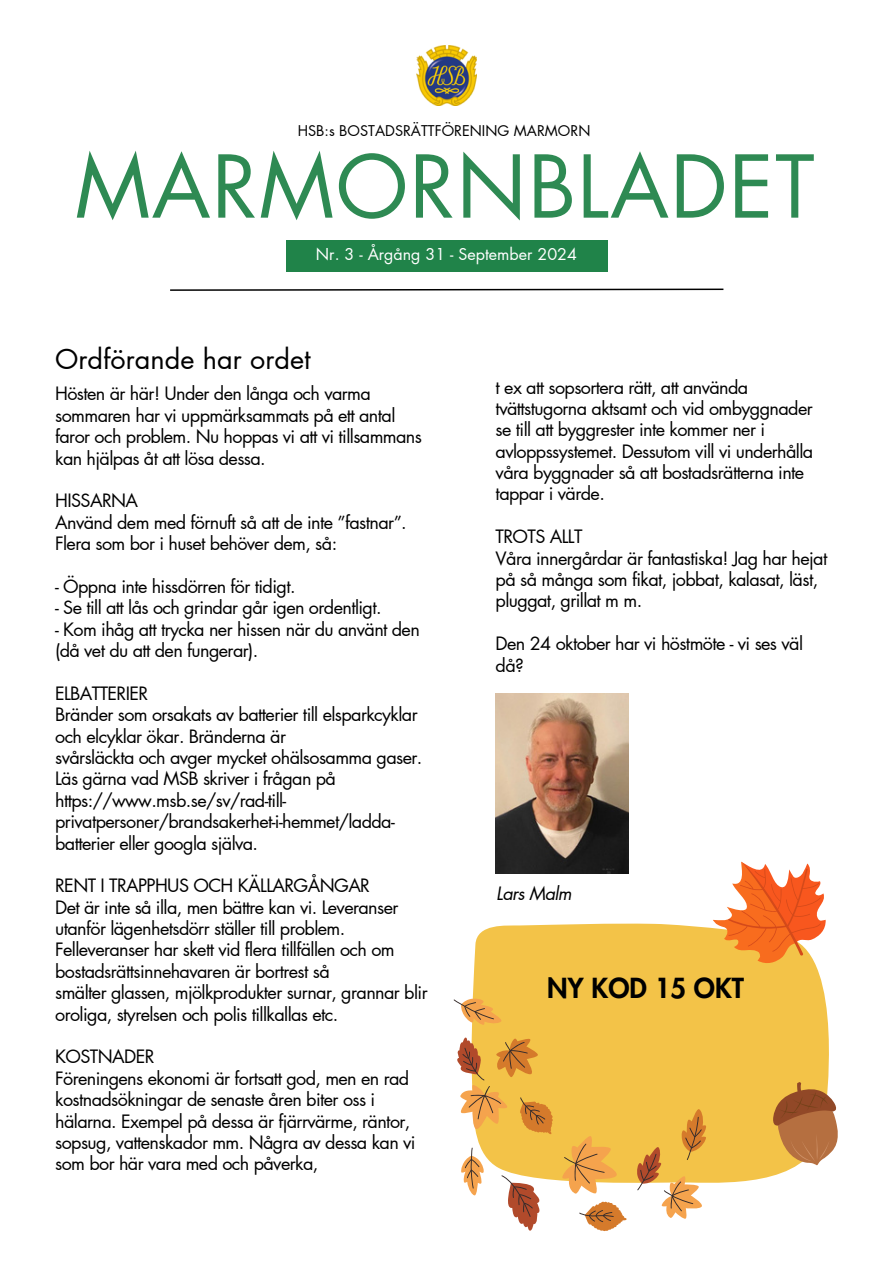
<style>
.page{position:relative;width:894px;height:1264px;background:#fff}
.page>*{position:absolute;margin:0;border:0;box-sizing:border-box;transform-origin:0 0}
.t1{font:84px "Futura LT Pro";letter-spacing:.015em;color:#2e8a53}
.t2{font:27px "Futura LT Pro";color:#000}
.t3{font:800 27px "Futura LT Pro";color:#000}
.t4{font:18px/21.3px "Futura LT Pro";letter-spacing:-.035em;color:#000}
.t5{font:italic 18px "Futura LT Pro";letter-spacing:-.035em;color:#000}
.t6{font:16.05px "Futura LT Pro";color:#fff}
.t7{font:14.55px "Futura LT Pro";color:#000}
</style>
<div class="page">
<svg style="left:170px;top:288px;width:553px;height:3px"></svg>
<div style="left:286px;top:240px;width:321px;height:31px;background:#208349"></div>
<img style="left:495px;top:693px;width:133px;height:180px">
<img style="left:417px;top:46px;width:59px;height:59px">
<div style="left:471px;top:923px;width:357px;height:259px;background:#f3c348"></div>
<svg style="left:579px;top:1201px;width:47px;height:30px"></svg>
<svg style="left:501px;top:1175px;width:43px;height:55px"></svg>
<svg style="left:561px;top:1134px;width:56px;height:60px"></svg>
<svg style="left:457px;top:1037px;width:97px;height:97px"></svg>
<svg style="left:453px;top:997px;width:49px;height:28px"></svg>
<svg style="left:461px;top:1147px;width:23px;height:48px"></svg>
<svg style="left:636px;top:1108px;width:70px;height:111px"></svg>
<svg style="left:695px;top:861px;width:133px;height:119px"></svg>
<svg style="left:763px;top:1074px;width:75px;height:98px"></svg>
<h4 class="t7" style="left:298px;top:124px;width:294px">HSB:s BOSTADSRÄTTFÖRENING MARMORN</h4>
<h4 class="t1" style="left:75px;top:148px;width:741px">MARMORNBLADET</h4>
<h4 class="t6" style="left:316px;top:246px;width:262px">Nr. 3 - Årgång 31 - September 2024</h4>
<h4 class="t2" style="left:55px;top:347px;width:257px">Ordförande har ordet</h4>
<h1 class="t4" style="left:55px;top:384px;width:368px">Hösten är här! Under den långa och varma sommaren har vi uppmärksammats på ett antal faror och problem. Nu hoppas vi att vi tillsammans kan hjälpas åt att lösa dessa.</h1>
<p class="t4" style="left:55px;top:491px;width:353px">HISSARNA<br>Använd dem med förnuft så att de inte ”fastnar”.<br>Flera som bor i huset behöver dem, så:</p>
<h3 class="t4" style="left:55px;top:576px;width:242px">- Öppna inte hissdörren för tidigt.</h3>
<h3 class="t4" style="left:55px;top:597px;width:328px">- Se till att lås och grindar går igen ordentligt.</h3>
<h3 class="t4" style="left:55px;top:619px;width:366px">- Kom ihåg att trycka ner hissen när du använt den (då vet du att den fungerar).</h3>
<h4 class="t4" style="left:55px;top:683px;width:369px">ELBATTERIER<br>Bränder som orsakats av batterier till elsparkcyklar och elcyklar ökar. Bränderna är<br>svårsläckta och avger mycket ohälsosamma gaser.<br>Läs gärna vad MSB skriver i frågan på https://www.msb.se/sv/rad-till&shy;privatpersoner/brandsakerhet-i-hemmet/ladda&shy;batterier eller googla själva.</h4>
<h4 class="t4" style="left:55px;top:875px;width:374px">RENT I TRAPPHUS OCH KÄLLARGÅNGAR<br>Det är inte så illa, men bättre kan vi. Leveranser utanför lägenhetsdörr ställer till problem.<br>Felleveranser har skett vid flera tillfällen och om bostadsrättsinnehavaren är bortrest så<br>smälter glassen, mjölkprodukter surnar, grannar blir oroliga, styrelsen och polis tillkallas etc.</h4>
<h4 class="t4" style="left:55px;top:1046px;width:362px">KOSTNADER<br>Föreningens ekonomi är fortsatt god, men en rad kostnadsökningar de senaste åren biter oss i hälarna. Exempel på dessa är fjärrvärme, räntor, sopsug, vattenskador mm. Några av dessa kan vi som bor här vara med och påverka,</h4>
<h4 class="t4" style="left:495px;top:377px;width:319px">t ex att sopsortera rätt, att använda tvättstugorna aktsamt och vid ombyggnader se till att byggrester inte kommer ner i avloppssystemet. Dessutom vill vi underhålla våra byggnader så att bostadsrätterna inte tappar i värde.</h4>
<p class="t4" style="left:495px;top:526px;width:333px">TROTS ALLT<br>Våra innergårdar är fantastiska! Jag har hejat på så många som fikat, jobbat, kalasat, läst, pluggat, grillat m m.</p>
<p class="t4" style="left:495px;top:633px;width:309px">Den 24 oktober har vi höstmöte - vi ses väl då?</p>
<h4 class="t5" style="left:496px;top:884px;width:77px">Lars Malm</h4>
<h4 class="t3" style="left:547px;top:975px;width:198px">NY KOD 15 OKT</h4>
</div>
